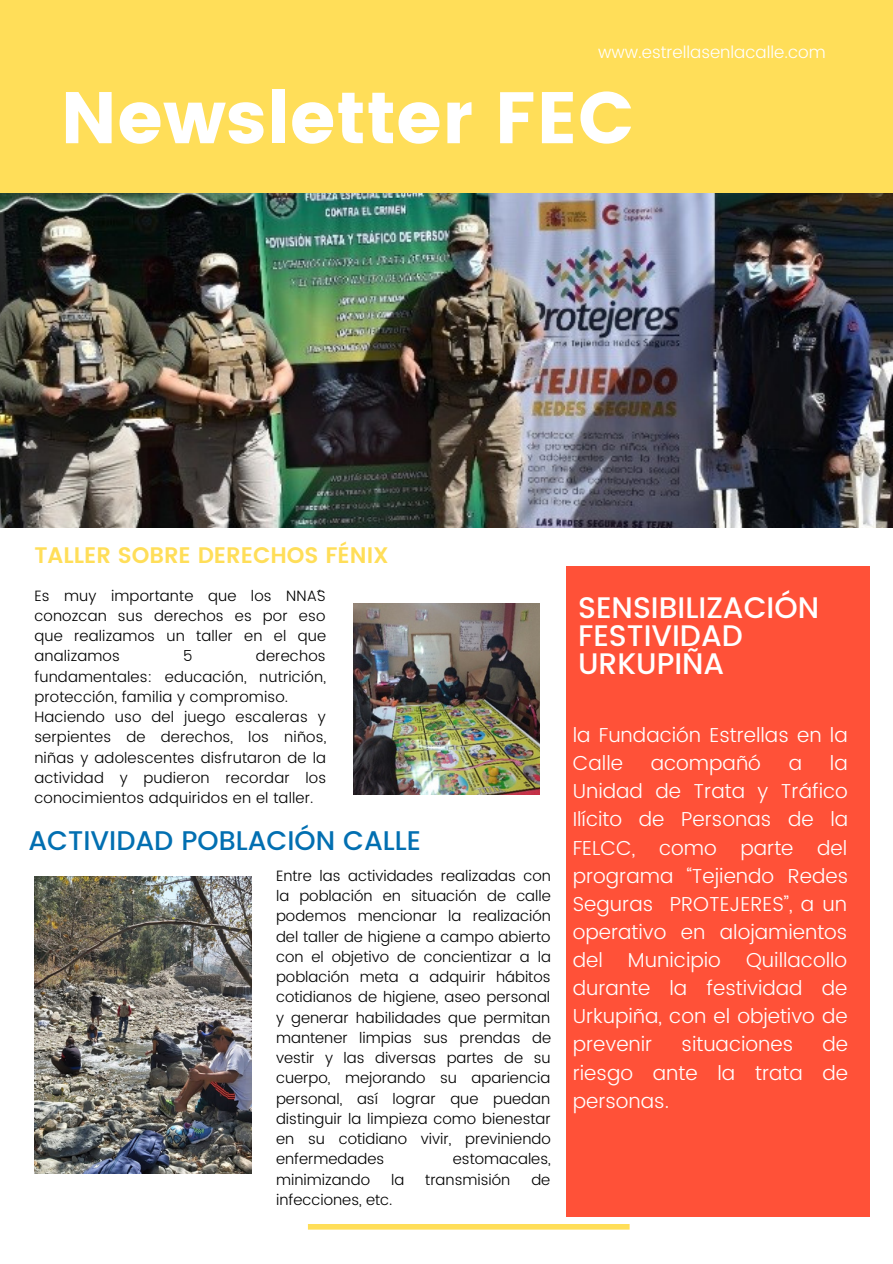
<style>
.page{position:relative;width:893px;height:1264px;background:#fff}
.page>*{position:absolute;margin:0;border:0;box-sizing:border-box;transform-origin:0 0}
.t1{font:72.75px "Poppins";color:#fff}
.t2{font:500 29.7px/28px "Poppins";color:#fff}
.t3{font:500 27px "Poppins";color:#026fb1}
.t4{font:600 22.5px "Poppins";color:#ffde59}
.t5{font:300 20.25px/28px "Poppins";color:#fff;text-align:justify}
.t6{font:300 16.95px "Poppins";color:#fff}
.t7{font:300 15px/20.2px "Poppins";letter-spacing:.01em;color:#000;text-align:justify}
</style>
<div class="page">
<img style="left:0;top:193px;width:892px;height:334px">
<img style="left:34px;top:876px;width:217px;height:297px">
<img style="left:353px;top:603px;width:186px;height:191px">
<div style="left:0;top:0;width:892px;height:193px;background:#ffde59"></div>
<div style="left:565px;top:566px;width:304px;height:650px;background:#ff5138"></div>
<div style="left:308px;top:1223px;width:321px;height:6px;background:#ffde59"></div>
<p class="t6" style="left:598px;top:42px;width:229px">www.estrellasenlacalle.com</p>
<h1 class="t1" style="left:60px;top:76px;width:574px">Newsletter FEC</h1>
<h3 class="t4" style="left:34px;top:542px;width:356px">TALLER SOBRE DERECHOS FÉNIX</h3>
<p class="t7" style="left:34px;top:585px;width:293px">Es muy importante que los NNA´S conozcan sus derechos es por eso que realizamos un taller en el que analizamos</p>
<p class="t7" style="left:34px;top:646px;width:293px;text-align:left;text-indent:221px">derechos fundamentales: educación, nutrición, protección, familia y compromiso.<br>Haciendo uso del juego escaleras y serpientes de derechos, los niños, niñas y adolescentes disfrutaron de la actividad y pudieron recordar los conocimientos adquiridos en el taller.</p>
<p class="t7" style="left:183px;top:646px;width:11px">5</p>
<h3 class="t3" style="left:28px;top:824px;width:394px">ACTIVIDAD POBLACIÓN CALLE</h3>
<p class="t7" style="left:276px;top:865px;width:276px">Entre las actividades realizadas con la población en situación de calle podemos mencionar la realización del taller de higiene a campo abierto con el objetivo de concientizar a la población meta a adquirir hábitos cotidianos de higiene, aseo personal y generar habilidades que permitan mantener limpias sus prendas de vestir y las diversas partes de su cuerpo, mejorando su apariencia personal, así lograr que puedan distinguir la limpieza como bienestar en su cotidiano vivir, previniendo enfermedades</p>
<p class="t7" style="left:453px;top:1149px;width:99px">estomacales,</p>
<p class="t7" style="left:276px;top:1169px;width:95px">minimizando</p>
<p class="t7" style="left:391px;top:1169px;width:15px">la</p>
<p class="t7" style="left:425px;top:1169px;width:87px">transmisión</p>
<p class="t7" style="left:531px;top:1169px;width:20px">de</p>
<p class="t7" style="left:276px;top:1189px;width:118px">infecciones, etc.</p>
<h2 class="t2" style="left:578px;top:593px;width:242px">SENSIBILIZACIÓN<br>FESTIVIDAD<br>URKUPIÑA</h2>
<h3 class="t5" style="left:572px;top:721px;width:276px">la Fundación Estrellas en la<br>Calle</h3>
<h3 class="t5" style="left:650px;top:749px;width:112px">acompañó</h3>
<h3 class="t5" style="left:788px;top:749px;width:15px">a</h3>
<p class="t5" style="left:572px;top:749px;width:277px;text-indent:257px">la Unidad de Trata y Tráfico Ilícito de Personas de la FELCC, como parte del programa “Tejiendo Redes Seguras PROTEJERES”, a un operativo en alojamientos del Municipio Quillacollo durante la festividad de Urkupiña, con el objetivo de prevenir</p>
<h3 class="t5" style="left:681px;top:1030px;width:113px">situaciones</h3>
<h3 class="t5" style="left:572px;top:1030px;width:277px;text-indent:249px">de riesgo ante la trata de personas.</h3>
</div>
